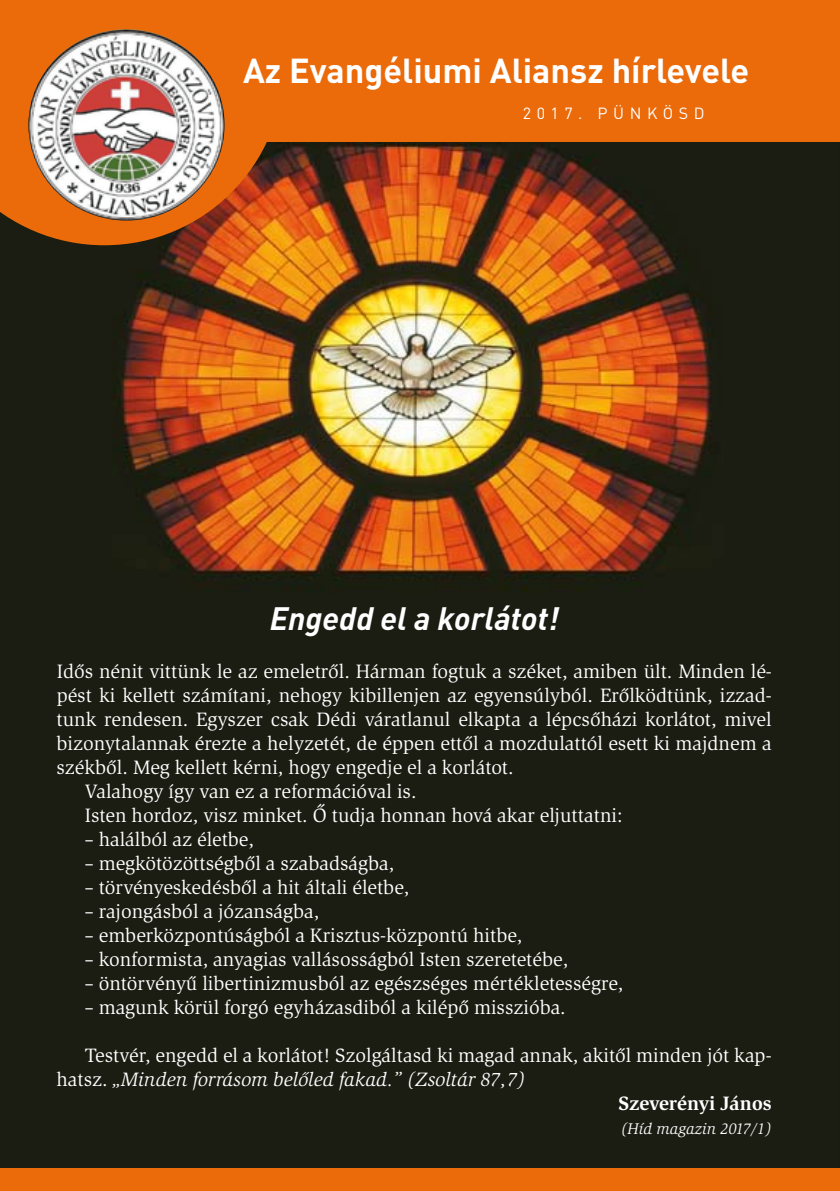
<style>
.page{position:relative;width:840px;height:1191px;background:#fff}
.page>*{position:absolute;margin:0;border:0;box-sizing:border-box;transform-origin:0 0}
.t1{font:700 34.2px "DIN Pro";color:#fff}
.t2{font:italic 700 32px "DIN Pro";color:#fff}
.t3{font:20px "Slimbach Itc TEE";color:#fff}
.t4{font:italic 20px "Slimbach Itc TEE";color:#fff}
.t5{font:700 20px "Slimbach Itc TEE";color:#fff}
.t6{font:italic 16px "Slimbach Itc TEE";color:#fff}
.t7{font:16px "DIN Pro";letter-spacing:.35em;color:#fff}
.s1{font-style:normal}
</style>
<div class="page">
<img style="left:0;top:142px;width:839px;height:1026px">
<img style="left:0;top:142px;width:283px;height:103px">
<div style="left:0;top:0;width:839px;height:142px;background:#eb6a0a"></div>
<div style="left:0;top:1168px;width:839px;height:23px;background:#eb6a0a"></div>
<img style="left:28px;top:29px;width:196px;height:192px">
<h1 class="t1" style="left:243px;top:47px;width:507px">Az Evangéliumi Aliansz hírlevele</h1>
<p class="t7" style="left:522px;top:102px;width:183px">2017. pünkösd</p>
<h2 class="t2" style="left:269px;top:592px;width:290px">Engedd el a korlátot!</h2>
<p class="t3" style="left:57px;top:659px;width:716px">Idős nénit vittünk le az emeletről. Hárman fogtuk a széket, amiben ült. Minden lé-</p>
<p class="t3" style="left:57px;top:683px;width:716px">pést ki kellett számítani, nehogy kibillenjen az egyensúlyból. Erőlködtünk, izzad-</p>
<p class="t3" style="left:57px;top:707px;width:716px">tunk rendesen. Egyszer csak Dédi váratlanul elkapta a lépcsőházi korlátot, mivel</p>
<p class="t3" style="left:56px;top:731px;width:716px">bizonytalannak érezte a helyzetét, de éppen ettől a mozdulattól esett ki majdnem a</p>
<p class="t3" style="left:56px;top:755px;width:458px">székből. Meg kellett kérni, hogy engedje el a korlátot.</p>
<p class="t3" style="left:85px;top:779px;width:333px">Valahogy így van ez a reformációval is.</p>
<p class="t3" style="left:85px;top:803px;width:539px">Isten hordoz, visz minket. Ő tudja honnan hová akar eljuttatni:</p>
<p class="t3" style="left:85px;top:827px;width:171px">– halálból az életbe,</p>
<p class="t3" style="left:85px;top:851px;width:311px">– megkötözöttségből a szabadságba,</p>
<p class="t3" style="left:85px;top:875px;width:326px">– törvényeskedésből a hit általi életbe,</p>
<p class="t3" style="left:85px;top:899px;width:236px">– rajongásból a józanságba,</p>
<p class="t3" style="left:85px;top:923px;width:439px">– emberközpontúságból a Krisztus-központú hitbe,</p>
<p class="t3" style="left:85px;top:947px;width:484px">– konformista, anyagias vallásosságból Isten szeretetébe,</p>
<p class="t3" style="left:85px;top:971px;width:539px">– öntörvényű libertinizmusból az egészséges mértékletességre,</p>
<p class="t3" style="left:85px;top:995px;width:482px">– magunk körül forgó egyházasdiból a kilépő misszióba.</p>
<p class="t3" style="left:85px;top:1043px;width:687px">Testvér, engedd el a korlátot! Szolgáltasd ki magad annak, akitől minden jót kap-</p>
<p class="t4" style="left:56px;top:1068px;width:470px"><span class="s1">hatsz.</span> „Minden forrásom belőled fakad.” (Zsoltár 87,7)</p>
<p class="t5" style="left:618px;top:1091px;width:154px">Szeverényi János</p>
<p class="t6" style="left:620px;top:1119px;width:152px">(Híd magazin 2017/1)</p>
</div>
